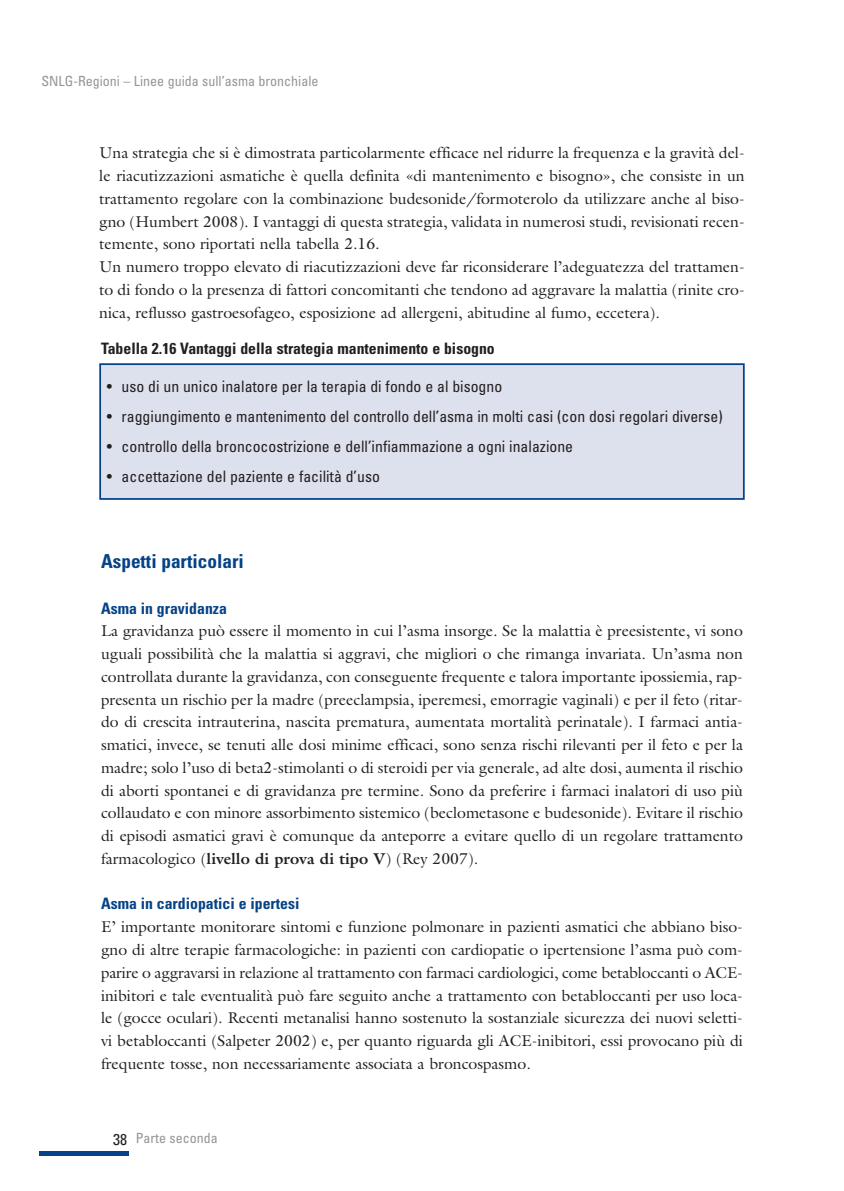
<style>
.page{position:relative;width:844px;height:1191px;background:#fff}
.page>*{position:absolute;margin:0;border:0;box-sizing:border-box;transform-origin:0 0}
.t1{font:700 condensed 19.25px "Univers";color:#054286}
.t2{font:15.75px/22.8px "Galliard";color:#231f20;text-align:justify}
.t3{font:condensed 15.75px "Univers";color:#231f20}
.t4{font:700 condensed 15.75px "Univers";color:#231f20}
.t5{font:700 condensed 15.75px "Univers";color:#054286}
.t6{font:condensed 14px "Univers";color:#939598}
.s1{font-weight:700}
.s2{font-size:15.75px;color:#231f20}
</style>
<div class="page">
<div style="left:40px;top:1151px;width:89px;height:5px;background:#054286"></div>
<div style="left:101px;top:365px;width:641px;height:133px;background:#dde0ed"></div>
<div style="left:99px;top:363px;width:645px;height:137px;border:2px solid #054286"></div>
<p class="t6" style="left:41px;top:72px;width:278px">SNLG-Regioni – Linee guida sull’asma bronchiale</p>
<p class="t2" style="left:99px;top:141px;width:646px;text-align:left">Una strategia che si è dimostrata particolarmente efficace nel ridurre la frequenza e la gravità del&shy;le riacutizzazioni asmatiche è quella definita «di mantenimento e bisogno», che consiste in un trattamento regolare con la combinazione budesonide/formoterolo da utilizzare anche al biso&shy;gno (Humbert 2008). I vantaggi di questa strategia, validata in numerosi studi, revisionati recen&shy;temente, sono riportati nella tabella 2.16.<br>Un numero troppo elevato di riacutizzazioni deve far riconsiderare l’adeguatezza del trattamen&shy;to di fondo o la presenza di fattori concomitanti che tendono ad aggravare la malattia (rinite cro&shy;nica, reflusso gastroesofageo, esposizione ad allergeni, abitudine al fumo, eccetera).</p>
<p class="t4" style="left:101px;top:338px;width:395px">Tabella 2.16 Vantaggi della strategia mantenimento e bisogno</p>
<p class="t3" style="left:107px;top:376px;width:397px">• uso di un unico inalatore per la terapia di fondo e al bisogno</p>
<p class="t3" style="left:107px;top:406px;width:617px">• raggiungimento e mantenimento del controllo dell’asma in molti casi (con dosi regolari diverse)</p>
<p class="t3" style="left:107px;top:436px;width:468px">• controllo della broncocostrizione e dell’infiammazione a ogni inalazione</p>
<p class="t3" style="left:107px;top:466px;width:274px">• accettazione del paziente e facilità d’uso</p>
<p class="t1" style="left:101px;top:549px;width:144px">Aspetti particolari</p>
<p class="t5" style="left:101px;top:598px;width:127px">Asma in gravidanza</p>
<p class="t2" style="left:101px;top:619px;width:643px">La gravidanza può essere il momento in cui l’asma insorge. Se la malattia è preesistente, vi sono uguali possibilità che la malattia si aggravi, che migliori o che rimanga invariata. Un’asma non controllata durante la gravidanza, con conseguente frequente e talora importante ipossiemia, rap&shy;presenta un rischio per la madre (preeclampsia, iperemesi, emorragie vaginali) e per il feto (ritar&shy;do di crescita intrauterina, nascita prematura, aumentata mortalità perinatale). I farmaci antia&shy;smatici, invece, se tenuti alle dosi minime efficaci, sono senza rischi rilevanti per il feto e per la madre; solo l’uso di beta2-stimolanti o di steroidi per via generale, ad alte dosi, aumenta il rischio di aborti spontanei e di gravidanza pre termine. Sono da preferire i farmaci inalatori di uso più collaudato e con minore assorbimento sistemico (beclometasone e budesonide). Evitare il rischio di episodi asmatici gravi è comunque da anteporre a evitare quello di un regolare trattamento farmacologico (<span class="s1">livello di prova di tipo V</span>) (Rey 2007).</p>
<p class="t5" style="left:101px;top:894px;width:200px">Asma in cardiopatici e ipertesi</p>
<p class="t2" style="left:101px;top:915px;width:643px">E’ importante monitorare sintomi e funzione polmonare in pazienti asmatici che abbiano biso&shy;gno di altre terapie farmacologiche: in pazienti con cardiopatie o ipertensione l’asma può com&shy;parire o aggravarsi in relazione al trattamento con farmaci cardiologici, come betabloccanti o ACE&shy;inibitori e tale eventualità può fare seguito anche a trattamento con betabloccanti per uso loca&shy;le (gocce oculari). Recenti metanalisi hanno sostenuto la sostanziale sicurezza dei nuovi seletti&shy;vi betabloccanti (Salpeter 2002) e, per quanto riguarda gli ACE-inibitori, essi provocano più di frequente tosse, non necessariamente associata a broncospasmo.</p>
<p class="t6" style="left:113px;top:1129px;width:106px"><span class="s2">38</span> Parte seconda</p>
</div>
